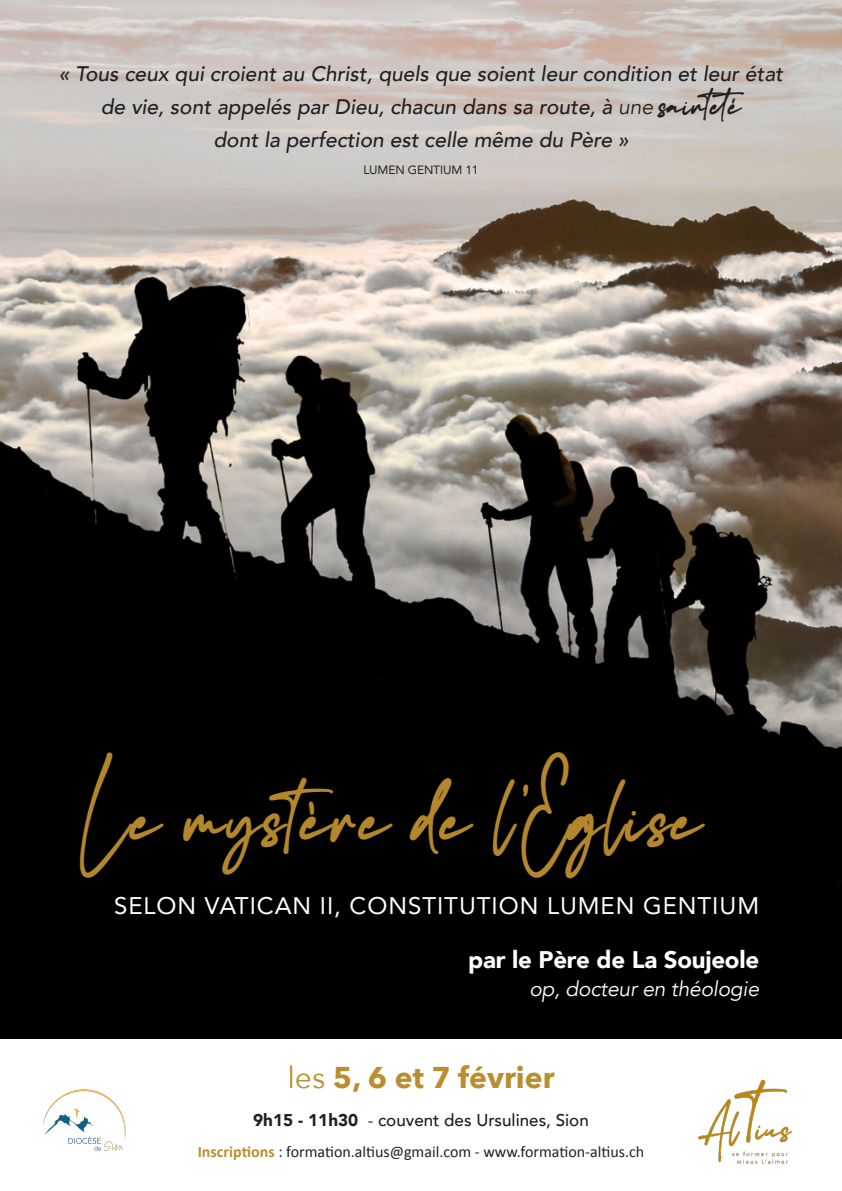
<style>
.page{position:relative;width:842px;height:1191px;background:#fff}
.page>*{position:absolute;margin:0;border:0;box-sizing:border-box;transform-origin:0 0}
.t1{font:49px "Maradona Signature";letter-spacing:.05em;color:#b4872c}
.t2{font:700 30px "Avenir Next";color:#ba8e30}
.t3{font:24px "Avenir";letter-spacing:.04em;color:#fff}
.t4{font:900 24px "Avenir";letter-spacing:-.01em;color:#fff}
.t5{font:italic 500 21px/33px "Avenir";color:#231f20;text-align:center}
.t6{font:italic 21px "Avenir";letter-spacing:-.01em;color:#fff}
.t7{font:500 17px "Avenir";color:#231f20}
.t8{font:16px "Calibri";color:#231f20}
.t9{font:12px "Avenir";letter-spacing:-.01em;color:#231f20}
.s1{font-weight:400}
.s2{font-family:"Maradona Signature";font-weight:400;font-style:normal}
.s3{font-weight:900}
.s4{font-weight:700;color:#ba8e30}
</style>
<div class="page">
<img style="left:0;top:0;width:842px;height:1038px">
<img style="left:43px;top:1089px;width:83px;height:62px">
<img style="left:698px;top:1079px;width:93px;height:85px">
<p class="t5" style="left:59px;top:57px;width:725px">« Tous ceux qui croient au Christ, quels que soient leur condition et leur état de vie, sont appelés par Dieu, chacun dans sa route, à <span class="s1">une</span> <span class="s2">sainteté</span></p>
<p class="t5" style="left:213px;top:123px;width:417px">dont la perfection est celle même du Père »</p>
<p class="t9" style="left:363px;top:160px;width:117px">LUMEN GENTIUM 11</p>
<p class="t1" style="left:86px;top:793px;width:618px">Le mystère de l’Eglise</p>
<p class="t3" style="left:114px;top:886px;width:646px">SELON VATICAN II, CONSTITUTION LUMEN GENTIUM</p>
<p class="t4" style="left:468px;top:939px;width:292px">par le Père de La Soujeole</p>
<p class="t6" style="left:529px;top:976px;width:231px">op, docteur en théologie</p>
<p class="t2" style="left:287px;top:1051px;width:269px"><span class="s1">les</span> 5, 6 et 7 février</p>
<p class="t7" style="left:253px;top:1105px;width:337px"><span class="s3">9h15 - 11h30</span> <span class="s1">-</span> couvent des Ursulines, Sion</p>
<p class="t8" style="left:198px;top:1140px;width:448px"><span class="s4">Inscriptions</span> : formation.altius@gmail.com - www.formation-altius.ch</p>
</div>
